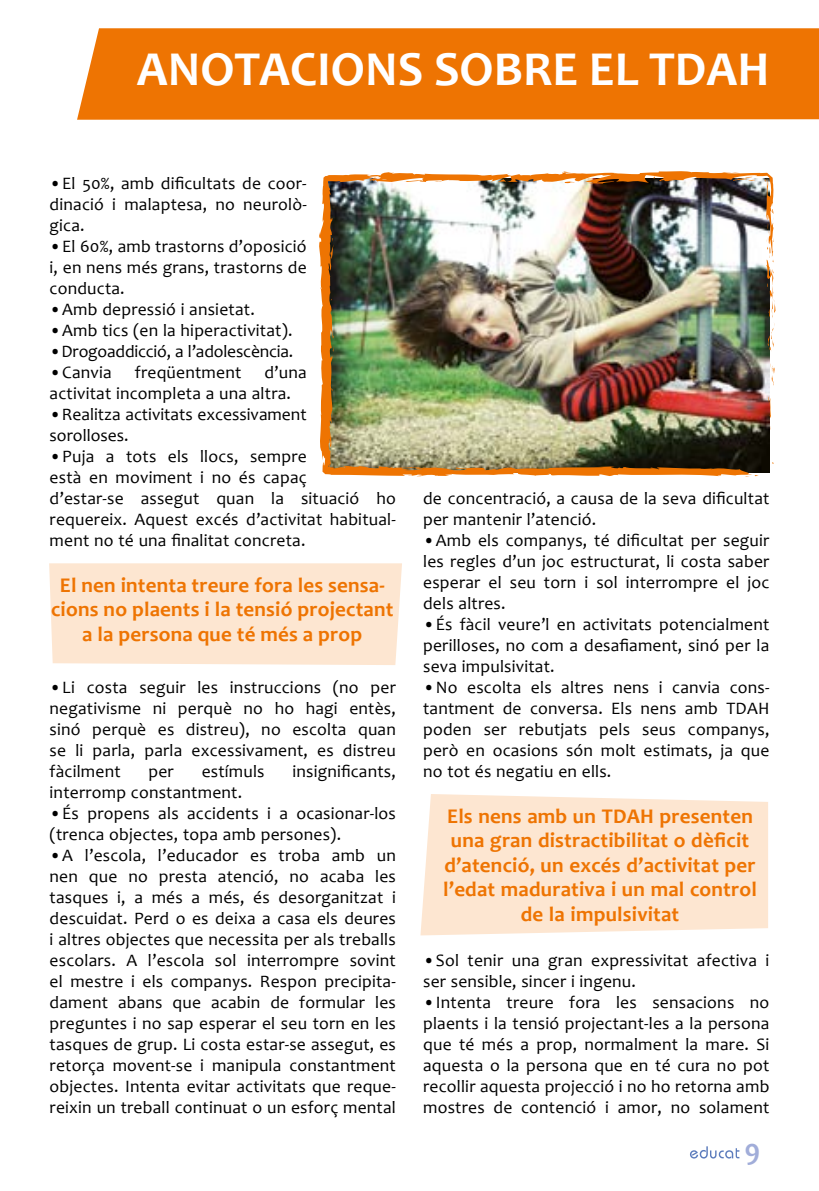
<style>
.page{position:relative;width:819px;height:1191px;background:#fff}
.page>*{position:absolute;margin:0;border:0;box-sizing:border-box;transform-origin:0 0}
.t1{font:700 49px "Candara";color:#fff}
.t2{font:700 29.75px "Candara";color:#a1add9}
.t3{font:700 21px/24.5px "Candara";letter-spacing:.01em;color:#ee7402;text-align:center}
.t4{font:17.5px/21px "Candara";letter-spacing:.01em;color:#000;text-align:justify}
.t5{font:17.5px "Candara";letter-spacing:-.01em;color:#000}
</style>
<div class="page">
<svg style="left:690px;top:1146px;width:49px;height:12px"></svg>
<div style="left:77px;top:28px;width:742px;height:92px;background:#ee7402"></div>
<svg style="left:420px;top:794px;width:348px;height:141px;background:#fde8d4"></svg>
<div style="left:49px;top:563px;width:353px;height:102px;background:#fde6d1"></div>
<img style="left:319px;top:171px;width:457px;height:305px">
<svg style="left:365px;top:177px;width:12px;height:5px"></svg>
<svg style="left:766px;top:203px;width:9px;height:149px"></svg>
<svg style="left:722px;top:172px;width:36px;height:9px"></svg>
<svg style="left:563px;top:181px;width:13px;height:2px"></svg>
<svg style="left:744px;top:475px;width:14px;height:2px"></svg>
<svg style="left:330px;top:294px;width:2px;height:7px"></svg>
<h1 class="t1" style="left:137px;top:38px;width:634px">ANOTACIONS SOBRE EL TDAH</h1>
<p class="t4" style="left:50px;top:173px;width:258px">•El 50%, amb dificultats de coor&shy;dinació i malaptesa, no neurolò&shy;gica.</p>
<p class="t4" style="left:50px;top:236px;width:258px">•El 60%, amb trastorns d’oposició i, en nens més grans, trastorns de conducta.</p>
<p class="t4" style="left:50px;top:299px;width:207px">•Amb depressió i ansietat.</p>
<p class="t4" style="left:50px;top:320px;width:244px">•Amb tics (en la hiperactivitat).</p>
<p class="t5" style="left:50px;top:340px;width:245px">•Drogoaddicció, a l’adolescència.</p>
<p class="t4" style="left:50px;top:362px;width:64px">•Canvia</p>
<p class="t4" style="left:135px;top:362px;width:108px">freqüentment</p>
<p class="t4" style="left:50px;top:362px;width:258px;text-indent:215px">d’una activitat incompleta a una altra.</p>
<p class="t4" style="left:50px;top:404px;width:258px">•Realitza activitats excessivament sorolloses.</p>
<p class="t4" style="left:50px;top:446px;width:348px;text-align:left">•Puja a tots els llocs, sempre<br>està en moviment i no és capaç<br>d’estar-se assegut quan la situació ho requereix. Aquest excés d’activitat habitual&shy;ment no té una finalitat concreta.</p>
<p class="t3" style="left:51px;top:572px;width:344px">El nen intenta treure fora les sensa&shy;cions no plaents i la tensió projectant a la persona que té més a prop</p>
<p class="t4" style="left:50px;top:677px;width:348px">•Li costa seguir les instruccions (no per negativisme ni perquè no ho hagi entès, sinó perquè es distreu), no escolta quan se li parla, parla excessivament, es distreu fàcilment</p>
<p class="t4" style="left:148px;top:761px;width:27px">per</p>
<p class="t4" style="left:202px;top:761px;width:64px">estímuls</p>
<p class="t4" style="left:292px;top:761px;width:105px">insignificants,</p>
<p class="t4" style="left:50px;top:782px;width:194px">interromp constantment.</p>
<p class="t4" style="left:50px;top:803px;width:348px">•És propens als accidents i a ocasionar-los (trenca objectes, topa amb persones).</p>
<p class="t4" style="left:50px;top:845px;width:348px">•A l’escola, l’educador es troba amb un nen que no presta atenció, no acaba les tasques i, a més a més, és desorganitzat i descuidat. Perd o es deixa a casa els deures i altres objectes que necessita per als treballs escolars. A l’escola sol interrompre sovint el mestre i els companys. Respon precipita&shy;dament abans que acabin de formular les preguntes i no sap esperar el seu torn en les tasques de grup. Li costa estar-se assegut, es retorça movent-se i manipula constantment objectes. Intenta evitar activitats que reque&shy;reixin un treball continuat o un esforç mental</p>
<p class="t4" style="left:423px;top:488px;width:348px">de concentració, a causa de la seva dificultat per mantenir l’atenció.</p>
<p class="t4" style="left:423px;top:530px;width:348px">•Amb els companys, té dificultat per seguir les regles d’un joc estructurat, li costa saber esperar el seu torn i sol interrompre el joc dels altres.</p>
<p class="t4" style="left:423px;top:614px;width:348px">•És fàcil veure’l en activitats potencialment perilloses, no com a desafiament, sinó per la seva impulsivitat.</p>
<p class="t4" style="left:423px;top:677px;width:348px">•No escolta els altres nens i canvia cons&shy;tantment de conversa. Els nens amb TDAH poden ser rebutjats pels seus companys, però en ocasions són molt estimats, ja que no tot és negatiu en ells.</p>
<p class="t3" style="left:443px;top:803px;width:315px">Els nens amb un TDAH presenten una gran distractibilitat o dèficit d’atenció, un excés d’activitat per l’edat madurativa i un mal control de la impulsivitat</p>
<p class="t4" style="left:423px;top:950px;width:348px">•Sol tenir una gran expressivitat afectiva i ser sensible, sincer i ingenu.</p>
<p class="t4" style="left:423px;top:992px;width:348px">•Intenta treure fora les sensacions no plaents i la tensió projectant-les a la persona que té més a prop, normalment la mare. Si aquesta o la persona que en té cura no pot recollir aquesta projecció i no ho retorna amb mostres de contenció i amor, no solament</p>
<h2 class="t2" style="left:744px;top:1130px;width:17px">9</h2>
</div>
